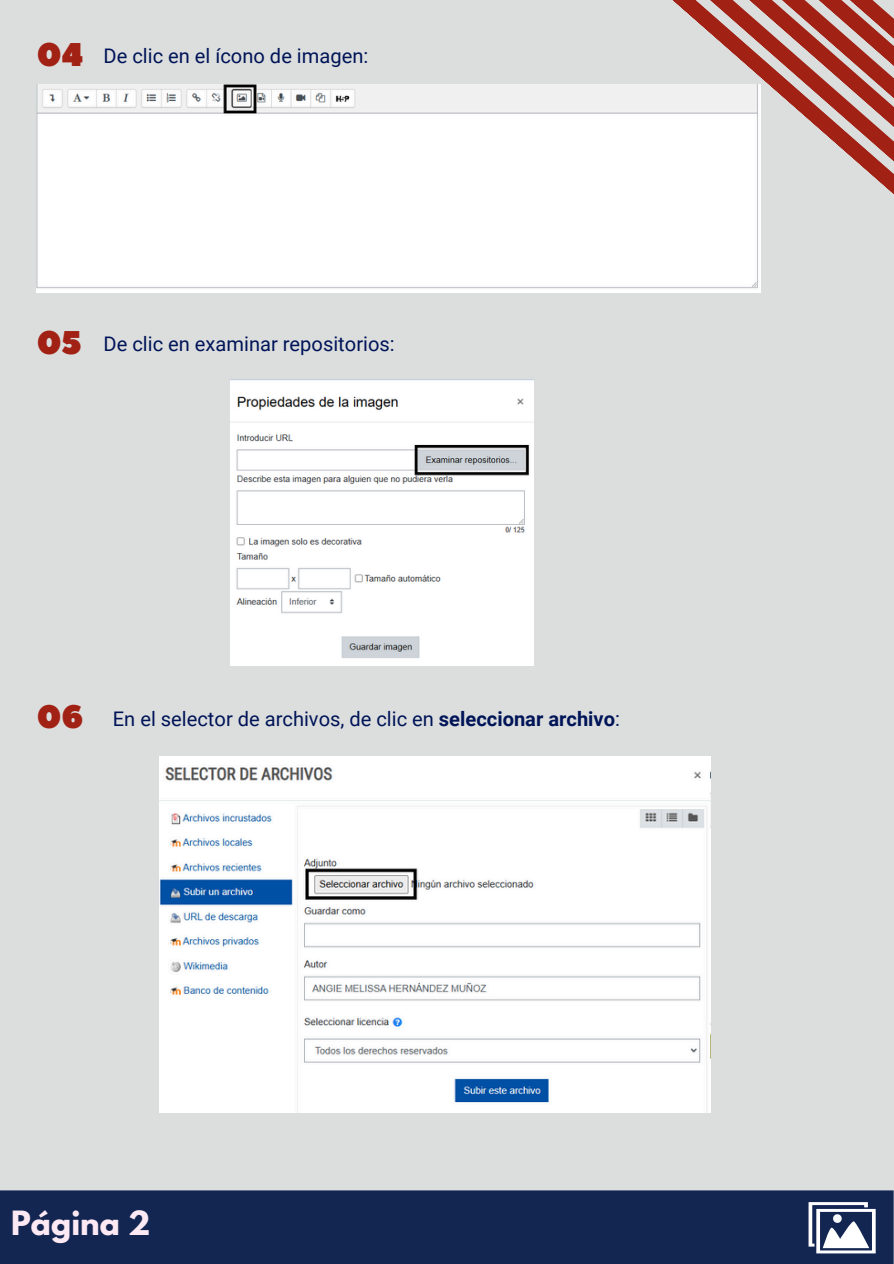
<style>
.page{position:relative;width:894px;height:1264px;background:#fff}
.page>*{position:absolute;margin:0;border:0;box-sizing:border-box;transform-origin:0 0}
.t1{font:32.85px "Peace Sans";color:#a22115}
.t2{font:32.55px "Peace Sans";color:#a22115}
.t3{font:700 29.55px "League Spartan";color:#fce9f3}
.t4{font:20.1px "Roboto";color:#001458}
.s1{font-weight:700}
</style>
<div class="page">
<div style="left:0;top:0;width:893px;height:1263px;background:#dcdedd"></div>
<div style="left:0;top:1190px;width:893px;height:73px;background:#132652"></div>
<svg style="left:687px;top:0;width:206px;height:197px"></svg>
<img style="left:37px;top:85px;width:723px;height:208px">
<img style="left:230px;top:380px;width:303px;height:286px">
<img style="left:159px;top:757px;width:551px;height:355px">
<svg style="left:808px;top:1202px;width:67px;height:51px"></svg>
<p class="t1" style="left:37px;top:33px;width:48px">04</p>
<p class="t4" style="left:104px;top:44px;width:266px">De clic en el ícono de imagen:</p>
<p class="t1" style="left:37px;top:320px;width:47px">05</p>
<p class="t4" style="left:104px;top:332px;width:292px">De clic en examinar repositorios:</p>
<p class="t2" style="left:37px;top:695px;width:48px">06</p>
<p class="t4" style="left:113px;top:707px;width:508px">En el selector de archivos, de clic en <span class="s1">seleccionar archivo</span>:</p>
<p class="t3" style="left:11px;top:1207px;width:141px">Página 2</p>
</div>
